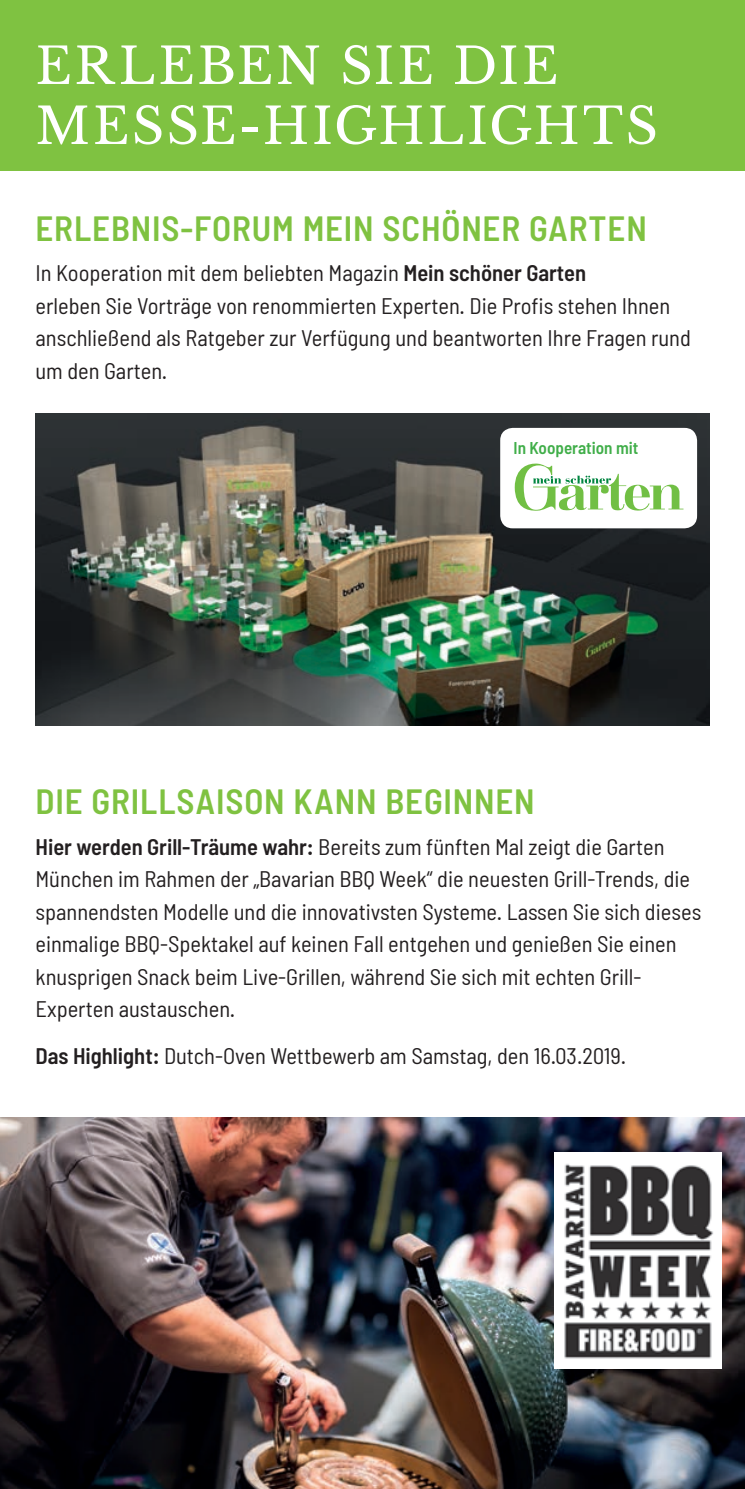
<style>
.page{position:relative;width:745px;height:1489px;background:#fff}
.page>*{position:absolute;margin:0;border:0;box-sizing:border-box;transform-origin:0 0}
.t1{font:50px/60px "Libre Baskerville";letter-spacing:.055em;color:#fff}
.t2{font:600 semi-condensed 35px "Barlow";letter-spacing:.025em;color:#7fc241}
.t3{font:semi-condensed 22.5px/32.5px "Barlow";color:#231f20}
.t4{font:600 semi-condensed 17px "Barlow";color:#40ae49}
.s1{font-weight:600}
</style>
<div class="page">
<img style="left:0;top:1117px;width:744px;height:371px">
<img style="left:554px;top:1151px;width:166px;height:217px">
<div style="left:0;top:0;width:744px;height:171px;background:#7fc241"></div>
<img style="left:35px;top:413px;width:674px;height:312px">
<div style="left:500px;top:428px;width:196px;height:100px;background:#fff;border-radius:13px"></div>
<svg style="left:514px;top:463px;width:169px;height:48px"></svg>
<h1 class="t1" style="left:35px;top:36px;width:623px">ERLEBEN SIE DIE<br>MESSE-HIGHLIGHTS</h1>
<h2 class="t2" style="left:35px;top:207px;width:612px">ERLEBNIS-FORUM MEIN SCHÖNER GARTEN</h2>
<p class="t3" style="left:35px;top:256px;width:656px">In Kooperation mit dem beliebten Magazin <span class="s1">Mein schöner Garten<br></span>erleben Sie Vorträge von renommierten Experten. Die Profis stehen Ihnen anschließend als Ratgeber zur Verfügung und beantworten Ihre Fragen rund um den Garten.</p>
<p class="t4" style="left:513px;top:437px;width:126px">In Kooperation mit</p>
<h2 class="t2" style="left:35px;top:780px;width:500px">DIE GRILLSAISON KANN BEGINNEN</h2>
<p class="t3" style="left:35px;top:829px;width:667px"><span class="s1">Hier werden Grill-Träume wahr:</span> Bereits zum fünften Mal zeigt die Garten München im Rahmen der „Bavarian BBQ Week“ die neuesten Grill-Trends, die spannendsten Modelle und die innovativsten Systeme. Lassen Sie sich dieses einmalige BBQ-Spektakel auf keinen Fall entgehen und genießen Sie einen knusprigen Snack beim Live-Grillen, während Sie sich mit echten Grill-Experten austauschen.</p>
<p class="t3" style="left:35px;top:1038px;width:592px"><span class="s1">Das Highlight:</span> Dutch-Oven Wettbewerb am Samstag, den 16.03.2019.</p>
</div>
